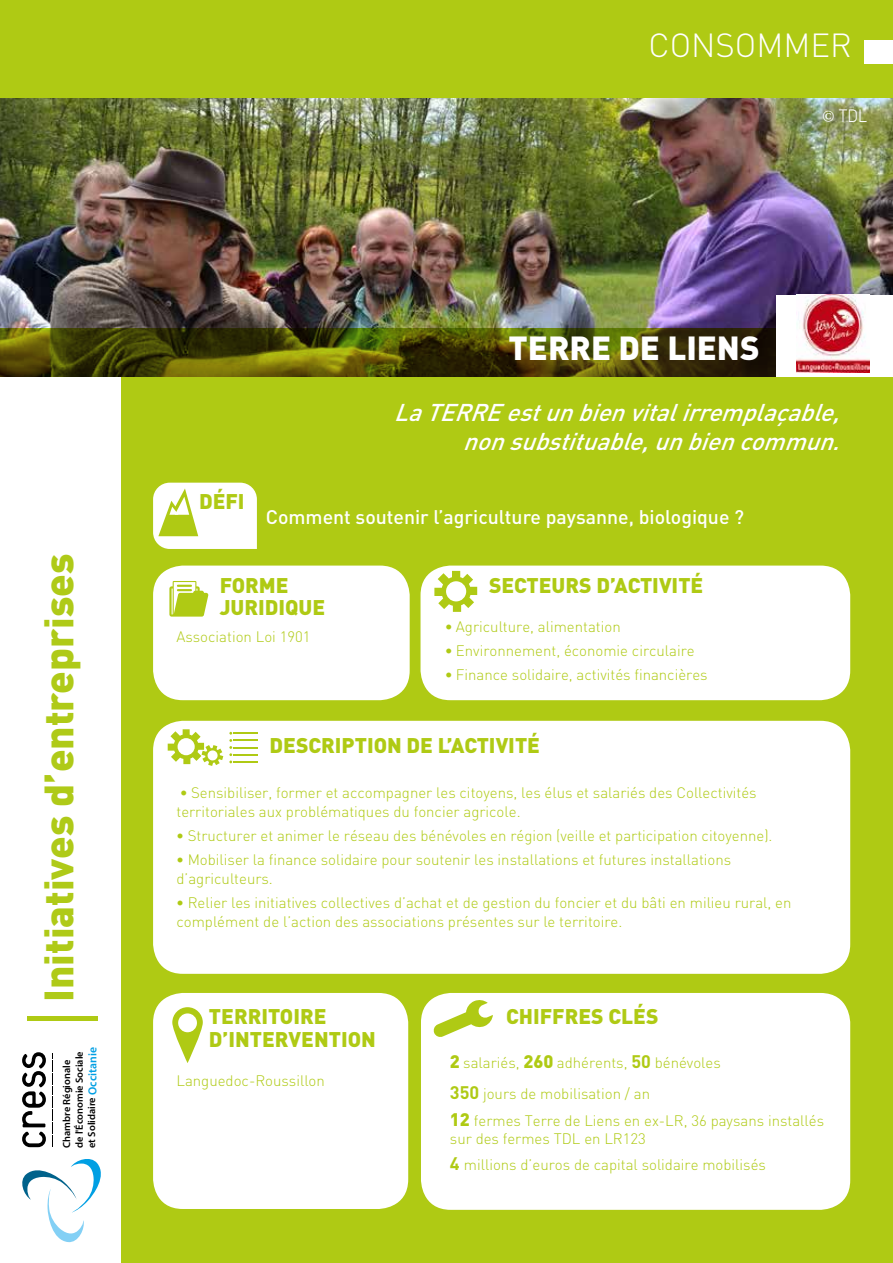
<style>
.page{position:relative;width:893px;height:1263px;background:#fff}
.page>*{position:absolute;margin:0;border:0;box-sizing:border-box;transform-origin:0 0}
.t1{font:900 40.5px "DIN";color:#afca18}
.t2{font:900 33px "DIN";color:#fff}
.t3{font:300 33px "DIN";color:#fff}
.t4{font:italic 500 24px/28.8px "DIN";color:#fff;text-align:right}
.t5{font:900 21px/22.5px "DIN";color:#afca14}
.t6{font:500 19.5px "DIN";color:#fff}
.t7{font:300 18px "Simplon BP";color:#fff}
.t8{font:300 15px/19.5px "DIN";color:#afca14}
.t9{font:600 11.7px "Myriad Pro";color:#009fe3}
.t10{font:600 10.35px/12.5px "Myriad Pro";color:#000}
.s1{font-family:"Minion Pro";font-weight:400}
.s2{font-weight:700}
.s3{font-weight:900;font-size:18px}
.s4{font-weight:700;font-size:18px}
</style>
<div class="page">
<div style="left:0;top:0;width:893px;height:368px;background:#afca14"></div>
<div style="left:122px;top:375px;width:771px;height:888px;background:#afca14"></div>
<img style="left:0;top:99px;width:893px;height:229px">
<svg style="left:0;top:328px;width:777px;height:48px;background:#494706"></svg>
<div style="left:153px;top:566px;width:257px;height:134px;background:#fff;border-radius:30px"></div>
<div style="left:420px;top:566px;width:430px;height:134px;background:#fff;border-radius:30px"></div>
<div style="left:153px;top:721px;width:697px;height:253px;background:#fff;border-radius:30px"></div>
<div style="left:153px;top:993px;width:255px;height:216px;background:#fff;border-radius:30px"></div>
<svg style="left:172px;top:1007px;width:31px;height:56px"></svg>
<div style="left:178px;top:1013px;width:19px;height:19px;background:#fff;border-radius:50%"></div>
<div style="left:421px;top:993px;width:429px;height:217px;background:#fff;border-radius:30px"></div>
<svg style="left:433px;top:1000px;width:60px;height:37px"></svg>
<svg style="left:434px;top:571px;width:43px;height:41px"></svg>
<svg style="left:168px;top:729px;width:55px;height:37px"></svg>
<div style="left:865px;top:40px;width:28px;height:24px;background:#fff"></div>
<div style="left:777px;top:295px;width:116px;height:81px;background:#fff"></div>
<svg style="left:153px;top:483px;width:104px;height:66px;background:#f2f6da"></svg>
<svg style="left:229px;top:732px;width:28px;height:31px"></svg>
<div style="left:27px;top:1016px;width:71px;height:5px;background:#afca14"></div>
<svg style="left:169px;top:581px;width:39px;height:36px"></svg>
<svg style="left:22px;top:1159px;width:79px;height:84px"></svg>
<svg style="left:52px;top:1053px;width:1px;height:94px"></svg>
<svg style="left:22px;top:1052px;width:24px;height:95px"></svg>
<img style="left:797px;top:295px;width:72px;height:77px">
<h2 class="t3" style="left:648px;top:25px;width:205px">CONSOMMER</h2>
<p class="t7" style="left:822px;top:105px;width:46px"><span class="s1">©</span> TDL</p>
<h1 class="t1" style="left:32px;top:1002px;width:450px;rotate:-90deg">Initiatives d’entreprises</h1>
<p class="t9" style="left:85px;top:1095px;width:49px;rotate:-90deg">Occitanie</p>
<p class="t10" style="left:60px;top:1148px;width:98px;rotate:-90deg">Chambre Régionale de l'Économie Sociale et Solidaire</p>
<h2 class="t2" style="left:509px;top:326px;width:252px">TERRE DE LIENS</h2>
<h3 class="t5" style="left:199px;top:489px;width:47px">DÉFI</h3>
<h3 class="t4" style="left:394px;top:397px;width:457px">LaTERREestunbienvitalirremplaçable, nonsubstituable,unbiencommun.</h3>
<h3 class="t6" style="left:266px;top:505px;width:480px">Comment soutenir l’agriculture paysanne, biologique ?</h3>
<h3 class="t5" style="left:220px;top:573px;width:107px">FORME<br>JURIDIQUE</h3>
<h3 class="t5" style="left:489px;top:573px;width:216px">SECTEURS D’ACTIVITÉ</h3>
<p class="t8" style="left:176px;top:627px;width:136px">Association Loi 1901</p>
<p class="t8" style="left:445px;top:617px;width:177px"><span class="s2">•</span> Agriculture, alimentation</p>
<p class="t8" style="left:445px;top:641px;width:251px"><span class="s2">•</span> Environnement, économie circulaire</p>
<p class="t8" style="left:445px;top:664px;width:264px"><span class="s2">•</span> Finance solidaire, activités financières</p>
<h3 class="t5" style="left:270px;top:733px;width:272px">DESCRIPTION DE L’ACTIVITÉ</h3>
<p class="t8" style="left:176px;top:782px;width:582px"><span class="s2">•</span> Sensibiliser, former et accompagner les citoyens, les élus et salariés des Collectivités territoriales aux problématiques du foncier agricole.</p>
<p class="t8" style="left:176px;top:826px;width:598px"><span class="s2">•</span> Structurer et animer le réseau des bénévoles en région (veille et participation citoyenne).</p>
<p class="t8" style="left:176px;top:849px;width:556px"><span class="s2">•</span> Mobiliser la finance solidaire pour soutenir les installations et futures installations d’agriculteurs.</p>
<p class="t8" style="left:176px;top:893px;width:616px"><span class="s2">•</span> Relier les initiatives collectives d’achat et de gestion du foncier et du bâti en milieu rural, en complément de l’action des associations présentes sur le territoire.</p>
<h3 class="t5" style="left:209px;top:1004px;width:168px">TERRITOIRE<br>D’INTERVENTION</h3>
<p class="t8" style="left:176px;top:1070px;width:150px">Languedoc-Roussillon</p>
<h3 class="t5" style="left:506px;top:1004px;width:154px">CHIFFRES CLÉS</h3>
<p class="t8" style="left:450px;top:1047px;width:272px;line-height:31px"><span class="s3">2</span> salariés, <span class="s3">260</span> adhérents, <span class="s4">50</span> bénévoles<br><span class="s4">350</span> jours de mobilisation / an</p>
<p class="t8" style="left:450px;top:1111px;width:376px;line-height:18px"><span class="s3">12</span> fermes Terre de Liens en ex-LR, 36 paysans installés sur des fermes TDL en LR123</p>
<p class="t8" style="left:450px;top:1155px;width:317px"><span class="s4">4</span> millions d’euros de capital solidaire mobilisés</p>
</div>
